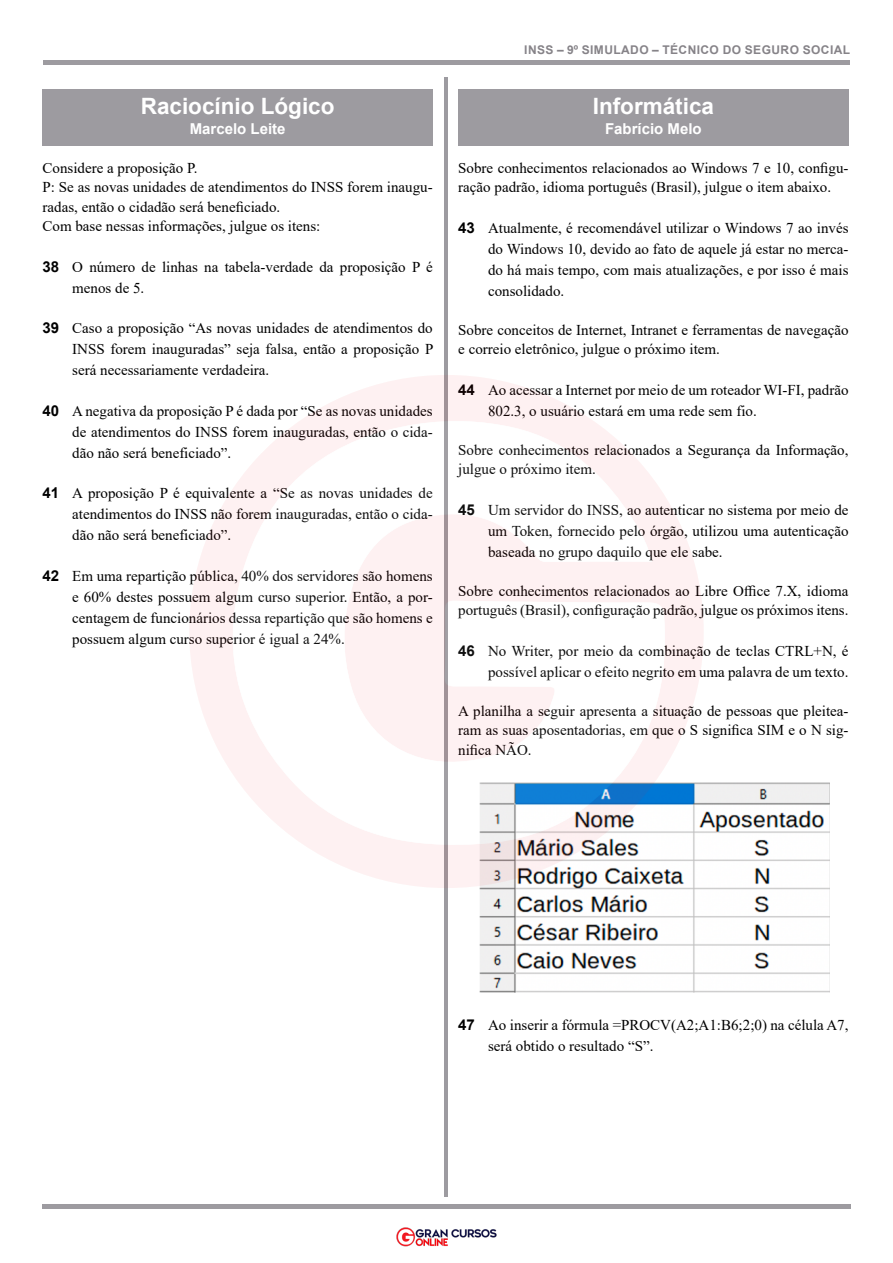
<style>
.page{position:relative;width:893px;height:1263px;background:#fff}
.page>*{position:absolute;margin:0;border:0;box-sizing:border-box;transform-origin:0 0}
.t1{font:700 22.5px "Arial";color:#fff}
.t2{font:15px/21px "Times New Roman";color:#000}
.t3{font:700 15px "Arial";color:#fff}
.t4{font:700 12px "Arial";letter-spacing:.035em;color:#868388}
.s1{font-family:"Arial";font-weight:700}
</style>
<div class="page">
<div style="left:43px;top:60px;width:807px;height:5px;background:#9d9ba0"></div>
<hr style="left:42px;top:1204px;width:808px;height:4px;background:#9d9ba0">
<hr style="left:445px;top:77px;width:3px;height:1119px;background:#9d9ba0">
<img style="left:396px;top:1227px;width:101px;height:20px">
<div style="left:43px;top:89px;width:390px;height:38px;background:#9d9ba0"></div>
<div style="left:43px;top:114px;width:390px;height:32px;background:#9d9ba0"></div>
<div style="left:458px;top:89px;width:390px;height:38px;background:#9d9ba0"></div>
<div style="left:458px;top:114px;width:390px;height:32px;background:#9d9ba0"></div>
<img style="left:479px;top:782px;width:350px;height:211px">
<svg style="left:190px;top:375px;width:514px;height:513px"></svg>
<svg style="left:219px;top:419px;width:450px;height:427px"></svg>
<h1 class="t1" style="left:141px;top:90px;width:195px">Raciocínio Lógico</h1>
<p class="t3" style="left:190px;top:118px;width:97px">Marcelo Leite</p>
<p class="t2" style="left:43px;top:158px;width:392px;line-height:19.5px">Considere a proposição P.<br>P: Se as novas unidades de atendimentos do INSS forem inaugu&shy;radas, então o cidadão será beneficiado.<br>Com base nessas informações, julgue os itens:</p>
<p class="t2" style="left:72px;top:256px;width:362px;text-indent:-30px"><span class="s1">38</span> O número de linhas na tabela-verdade da proposição P é menos de 5.</p>
<p class="t2" style="left:72px;top:317px;width:363px;text-align:justify;text-indent:-30px"><span class="s1">39</span> Caso a proposição “As novas unidades de atendimentos do INSS forem inauguradas” seja falsa, então a proposição P será necessariamente verdadeira.</p>
<p class="t2" style="left:72px;top:400px;width:362px;text-align:justify;text-indent:-30px"><span class="s1">40</span> A negativa da proposição P é dada por “Se as novas unidades de atendimentos do INSS forem inauguradas, então o cida&shy;dão não será beneficiado”.</p>
<p class="t2" style="left:72px;top:482px;width:362px;text-align:justify;text-indent:-30px"><span class="s1">41</span> A proposição P é equivalente a “Se as novas unidades de atendimentos do INSS não forem inauguradas, então o cida&shy;dão não será beneficiado”.</p>
<p class="t2" style="left:72px;top:565px;width:362px;text-align:justify;text-indent:-30px"><span class="s1">42</span> Em uma repartição pública, 40% dos servidores são homens e 60% destes possuem algum curso superior. Então, a por&shy;centagem de funcionários dessa repartição que são homens e possuem algum curso superior é igual a 24%.</p>
<p class="t4" style="left:524px;top:41px;width:327px">INSS – 9º SIMULADO – TÉCNICO DO SEGURO SOCIAL</p>
<h1 class="t1" style="left:593px;top:90px;width:123px">Informática</h1>
<p class="t3" style="left:605px;top:118px;width:98px">Fabrício Melo</p>
<p class="t2" style="left:458px;top:158px;width:392px;line-height:19.5px">Sobre conhecimentos relacionados ao Windows 7 e 10, configu&shy;ração padrão, idioma português (Brasil), julgue o item abaixo.</p>
<p class="t2" style="left:488px;top:217px;width:362px;text-align:justify;text-indent:-30px"><span class="s1">43</span> Atualmente, é recomendável utilizar o Windows 7 ao invés do Windows 10, devido ao fato de aquele já estar no merca&shy;do há mais tempo, com mais atualizações, e por isso é mais consolidado.</p>
<p class="t2" style="left:458px;top:320px;width:392px;line-height:19.5px">Sobre conceitos de Internet, Intranet e ferramentas de navegação e correio eletrônico, julgue o próximo item.</p>
<p class="t2" style="left:488px;top:379px;width:362px;text-indent:-30px"><span class="s1">44</span> Ao acessar a Internet por meio de um roteador WI-FI, padrão<br>802.3, o usuário estará em uma rede sem fio.</p>
<p class="t2" style="left:458px;top:440px;width:392px;line-height:19.5px">Sobre conhecimentos relacionados a Segurança da Informação, julgue o próximo item.</p>
<p class="t2" style="left:488px;top:499px;width:362px;text-align:justify;text-indent:-30px"><span class="s1">45</span> Um servidor do INSS, ao autenticar no sistema por meio de um Token, fornecido pelo órgão, utilizou uma autenticação baseada no grupo daquilo que ele sabe.</p>
<p class="t2" style="left:458px;top:581px;width:392px;line-height:19.5px">Sobre conhecimentos relacionados ao Libre Office 7.X, idioma português (Brasil), configuração padrão, julgue os próximos itens.</p>
<p class="t2" style="left:458px;top:640px;width:392px;text-align:right"><span class="s1">46</span> No Writer, por meio da combinação de teclas CTRL+N, é possível aplicar o efeito negrito em uma palavra de um texto.</p>
<p class="t2" style="left:458px;top:701px;width:392px;line-height:19.5px;text-align:justify">A planilha a seguir apresenta a situação de pessoas que pleitea&shy;ram as suas aposentadorias, em que o S significa SIM e o N sig&shy;nifica NÃO.</p>
<p class="t2" style="left:488px;top:1014px;width:362px;text-indent:-30px"><span class="s1">47</span> Ao inserir a fórmula =PROCV(A2;A1:B6;2;0) na célula A7, será obtido o resultado “S”.</p>
</div>
